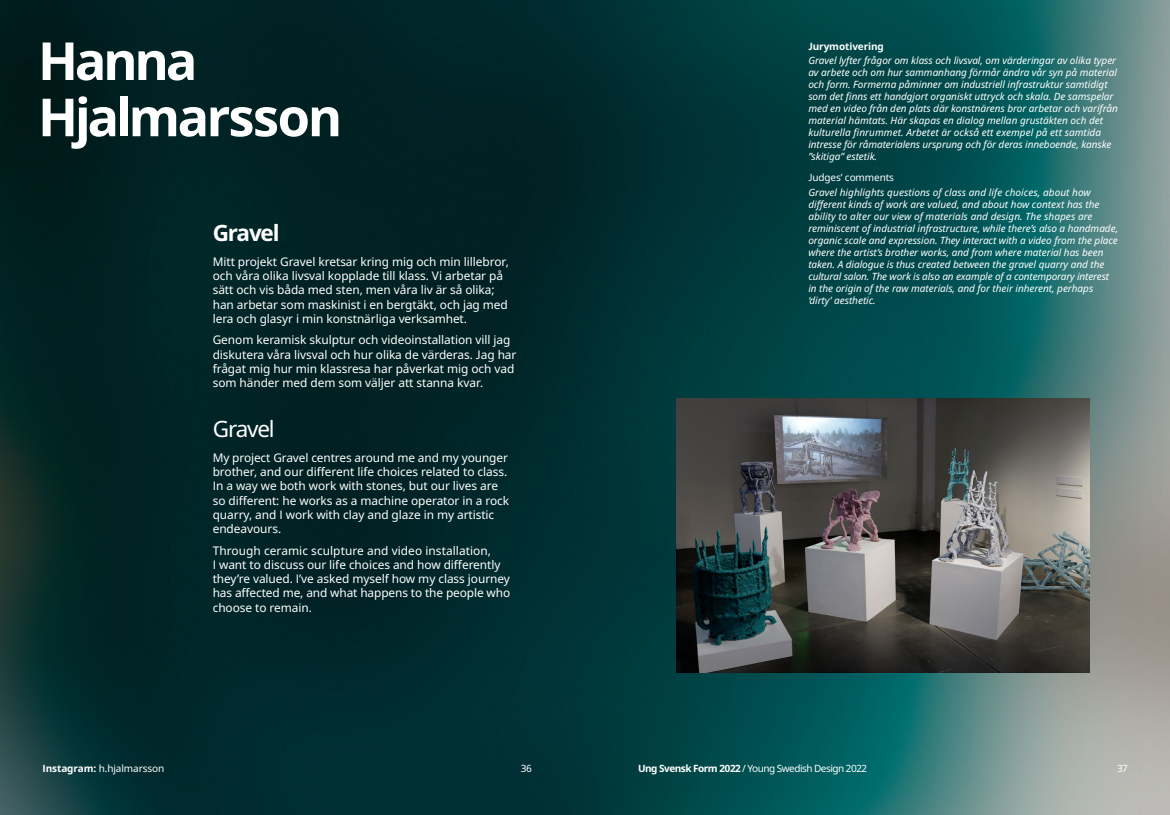
<style>
.page{position:relative;width:1170px;height:815px;background:#fff}
.page>*{position:absolute;margin:0;border:0;box-sizing:border-box;transform-origin:0 0}
.t1{font:700 52.5px/56.2px "Noto IKEA Latin";letter-spacing:-.06em;color:#fff}
.t2{font:700 22.5px "Noto IKEA Latin";letter-spacing:-.055em;color:#fff}
.t3{font:22.5px "Noto IKEA Latin";letter-spacing:-.055em;color:#fff}
.t4{font:11.88px/14.2px "Noto IKEA Latin";letter-spacing:-.005em;color:#fff}
.t5{font:italic 10px/12px "Noto IKEA Latin";letter-spacing:-.005em;color:#fff}
.t6{font:10px "Noto IKEA Latin";letter-spacing:-.01em;color:#fff}
.t7{font:10px "Noto IKEA Latin";letter-spacing:-.05em;color:#fff}
.t8{font:700 10px "Noto IKEA Latin";letter-spacing:-.01em;color:#fff}
.s1{font-weight:700}
</style>
<div class="page">
<img style="left:0;top:0;width:1169px;height:815px">
<img style="left:676px;top:398px;width:412px;height:274px">
<h1 class="t1" style="left:38px;top:32px;width:306px">Hanna<br>Hjalmarsson</h1>
<h2 class="t2" style="left:213px;top:217px;width:68px">Gravel</h2>
<p class="t4" style="left:213px;top:254px;width:298px">Mitt projekt Gravel kretsar kring mig och min lillebror, och våra olika livsval kopplade till klass. Vi arbetar på sätt och vis båda med sten, men våra liv är så olika; han arbetar som maskinist i en bergtäkt, och jag med lera och glasyr i min konstnärliga verksamhet.</p>
<p class="t4" style="left:213px;top:332px;width:305px">Genom keramisk skulptur och videoinstallation vill jag diskutera våra livsval och hur olika de värderas. Jag har frågat mig hur min klassresa har påverkat mig och vad som händer med dem som väljer att stanna kvar.</p>
<h2 class="t3" style="left:213px;top:413px;width:63px">Gravel</h2>
<p class="t4" style="left:213px;top:450px;width:298px">My project Gravel centres around me and my younger brother, and our different life choices related to class.<br>In a way we both work with stones, but our lives are so different: he works as a machine operator in a rock quarry, and I work with clay and glaze in my artistic endeavours.</p>
<p class="t4" style="left:213px;top:543px;width:299px">Through ceramic sculpture and video installation,<br>I want to discuss our life choices and how differently they’re valued. I’ve asked myself how my class journey has affected me, and what happens to the people who choose to remain.</p>
<p class="t8" style="left:808px;top:39px;width:77px">Jurymotivering</p>
<p class="t5" style="left:808px;top:54px;width:311px">Gravel lyfter frågor om klass och livsval, om värderingar av olika typer av arbete och om hur sammanhang förmår ändra vår syn på material och form. Formerna påminner om industriell infrastruktur samtidigt som det finns ett handgjort organiskt uttryck och skala. De samspelar med en video från den plats där konstnärens bror arbetar och varifrån material hämtats. Här skapas en dialog mellan grustäkten och det kulturella finrummet. Arbetet är också ett exempel på ett samtida intresse för råmaterialens ursprung och för deras inneboende, kanske ”skitiga” estetik.</p>
<p class="t6" style="left:808px;top:171px;width:87px">Judges’ comments</p>
<p class="t5" style="left:808px;top:186px;width:311px">Gravel highlights questions of class and life choices, about how different kinds of work are valued, and about how context has the ability to alter our view of materials and design. The shapes are reminiscent of industrial infrastructure, while there’s also a handmade, organic scale and expression. They interact with a video from the place where the artist’s brother works, and from where material has been taken. A dialogue is thus created between the gravel quarry and the cultural salon. The work is also an example of a contemporary interest in the origin of the raw materials, and for their inherent, perhaps ‘dirty’ aesthetic.</p>
<p class="t6" style="left:43px;top:762px;width:123px"><span class="s1">Instagram:</span> h.hjalmarsson</p>
<p class="t6" style="left:521px;top:762px;width:12px">36</p>
<p class="t7" style="left:638px;top:762px;width:230px"><span class="s1">Ung Svensk Form 2022</span> / Young Swedish Design 2022</p>
<p class="t6" style="left:1116px;top:762px;width:12px">37</p>
</div>
